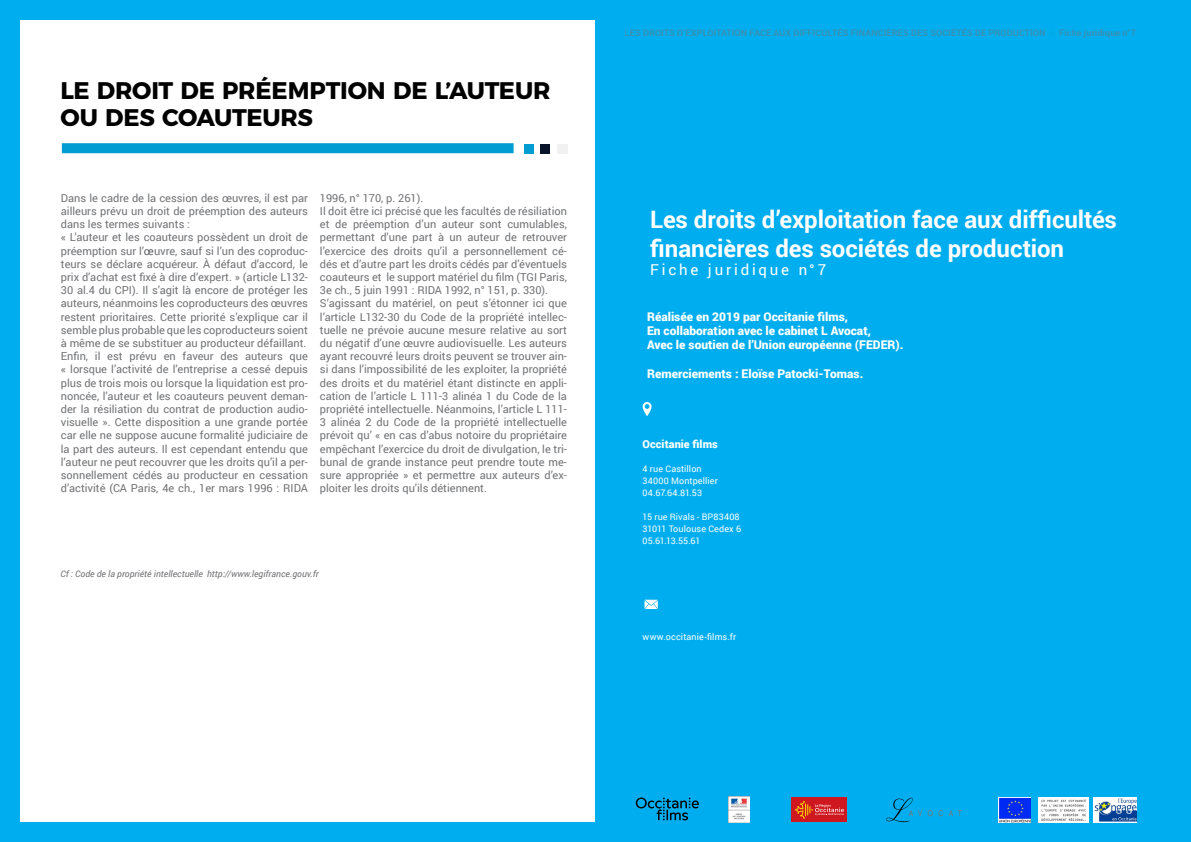
<style>
.page{position:relative;width:1191px;height:842px;background:#fff}
.page>*{position:absolute;margin:0;border:0;box-sizing:border-box;transform-origin:0 0}
.t1{font:700 24px/28.8px "Roboto";letter-spacing:-.005em;color:#fff}
.t2{font:700 24px/27px "Montserrat";letter-spacing:-.01em;color:#000}
.t3{font:15px "Roboto";letter-spacing:.19em;color:#fff}
.t4{font:900 12px/14.4px "Roboto";color:#fff}
.t5{font:11px/13.2px "Roboto";color:#717275}
.t6{font:900 11px "Roboto";letter-spacing:.005em;color:#fff}
.t7{font:9px/12px "Roboto";letter-spacing:.01em;color:#fff}
.t8{font:700 9px "Roboto";letter-spacing:.015em;color:#717275}
.t9{font:italic 9px "Roboto";color:#717275}
.s1{color:#606163}
.s2{font-weight:900;color:#009cd2}
</style>
<div class="page">
<div style="left:524px;top:144px;width:10px;height:9px;background:#009cd2"></div>
<div style="left:541px;top:144px;width:9px;height:9px;background:#081429"></div>
<div style="left:62px;top:143px;width:451px;height:10px;background:#009cd2"></div>
<div style="left:557px;top:144px;width:10px;height:9px;background:#f1f1f2"></div>
<div style="left:595px;top:0;width:596px;height:842px;background:#00aeef"></div>
<svg style="left:642px;top:402px;width:9px;height:14px"></svg>
<svg style="left:644px;top:600px;width:14px;height:9px"></svg>
<div style="left:0;top:0;width:1191px;height:20px;background:#00aeef"></div>
<div style="left:0;top:0;width:20px;height:842px;background:#00aeef"></div>
<div style="left:0;top:822px;width:1191px;height:20px;background:#00aeef"></div>
<svg style="left:938px;top:810px;width:23px;height:6px"></svg>
<svg style="left:886px;top:798px;width:46px;height:24px"></svg>
<img style="left:999px;top:797px;width:32px;height:26px">
<img style="left:1039px;top:797px;width:49px;height:26px">
<img style="left:1093px;top:797px;width:43px;height:26px">
<svg style="left:636px;top:797px;width:63px;height:23px"></svg>
<img style="left:729px;top:796px;width:20px;height:27px">
<div style="left:791px;top:797px;width:56px;height:25px;background:#ce171e"></div>
<svg style="left:795px;top:801px;width:49px;height:18px"></svg>
<h1 class="t2" style="left:60px;top:75px;width:491px">LE DROIT DE PRÉEMPTION DE L’AUTEUR<br>OU DES COAUTEURS</h1>
<p class="t5" style="left:61px;top:191px;width:248px">Dans le cadre de la cession des œuvres, il est par ailleurs prévu un droit de préemption des auteurs dans les termes suivants :<br>« L’auteur et les coauteurs possèdent un droit de préemption sur l’<span class="s1">œ</span>uvre, sauf si l’un des coproduc&shy;teurs se déclare acquéreur. À défaut d’accord, le prix d’achat est fixé à dire d’expert. » (article L132- 30 al.4 du CPI). Il s’agit là encore de protéger les auteurs, néanmoins les coproducteurs des œuvres restent prioritaires. Cette priorité s’explique car il semble plus probable que les coproducteurs soient à même de se substituer au producteur défaillant.<br>Enfin, il est prévu en faveur des auteurs que « lorsque l’activité de l’entreprise a cessé depuis plus de trois mois ou lorsque la liquidation est pro&shy;noncée, l’auteur et les coauteurs peuvent deman&shy;der la résiliation du contrat de production audio&shy;visuelle ». Cette disposition a une grande portée car elle ne suppose aucune formalité judiciaire de la part des auteurs. Il est cependant entendu que l’auteur ne peut recouvrer que les droits qu’il a per&shy;sonnellement cédés au producteur en cessation d’activité (CA Paris, 4e ch., 1er mars 1996 : RIDA</p>
<p class="t5" style="left:320px;top:191px;width:248px">1996, n° 170, p. 261).<br>Il doit être ici précisé que les facultés de résiliation et de préemption d’un auteur sont cumulables, permettant d’une part à un auteur de retrouver l’exercice des droits qu’il a personnellement cé&shy;dés et d’autre part les droits cédés par d’éventuels coauteurs et le support matériel du film (TGI Paris, 3e ch., 5 juin 1991 : RIDA 1992, n° 151, p. 330).<br>S’agissant du matériel, on peut s’étonner ici que l’article L132-30 du Code de la propriété intellec&shy;tuelle ne prévoie aucune mesure relative au sort du négatif d’une œuvre audiovisuelle. Les auteurs ayant recouvré leurs droits peuvent se trouver ain&shy;si dans l’impossibilité de les exploiter, la propriété des droits et du matériel étant distincte en appli&shy;cation de l’article L 111-3 alinéa 1 du Code de la propriété intellectuelle. Néanmoins, l’article L 111- 3 alinéa 2 du Code de la propriété intellectuelle prévoit qu’ « en cas d’abus notoire du propriétaire empêchant l’exercice du droit de divulgation, le tri&shy;bunal de grande instance peut prendre toute me&shy;sure appropriée » et permettre aux auteurs d’ex&shy;ploiter les droits qu’ils détiennent.</p>
<p class="t9" style="left:60px;top:567px;width:260px">Cf : Code de la propriété intellectuelle http://www.legifrance.gouv.fr</p>
<p class="t8" style="left:625px;top:27px;width:513px">LES DROITS D’EXPLOITATION FACE AUX DIFFICULTÉS FINANCIÈRES DES SOCIÉTÉS DE PRODUCTION <span class="s2">||</span> Fiche juridique n°7</p>
<h1 class="t1" style="left:650px;top:204px;width:468px">Les droits d’exploitation face aux difficultés financières des sociétés de production</h1>
<h2 class="t3" style="left:650px;top:259px;width:178px">Fiche juridique n°7</h2>
<p class="t4" style="left:647px;top:309px;width:258px">Réalisée en 2019 par Occitanie films,<br>En collaboration avec le cabinet L Avocat,<br>Avec le soutien de l’Union européenne (FEDER).</p>
<p class="t4" style="left:647px;top:366px;width:218px">Remerciements : Eloïse Patocki-Tomas.</p>
<p class="t6" style="left:642px;top:436px;width:77px">Occitanie films</p>
<p class="t7" style="left:642px;top:462px;width:77px">4 rue Castillon<br>34000 Montpellier<br>04.67.64.81.53</p>
<p class="t7" style="left:642px;top:510px;width:100px">15 rue Rivals - BP83408<br>31011 Toulouse Cedex 6<br>05.61.13.55.61</p>
<p class="t7" style="left:642px;top:630px;width:95px">www.occitanie-films.fr</p>
</div>
